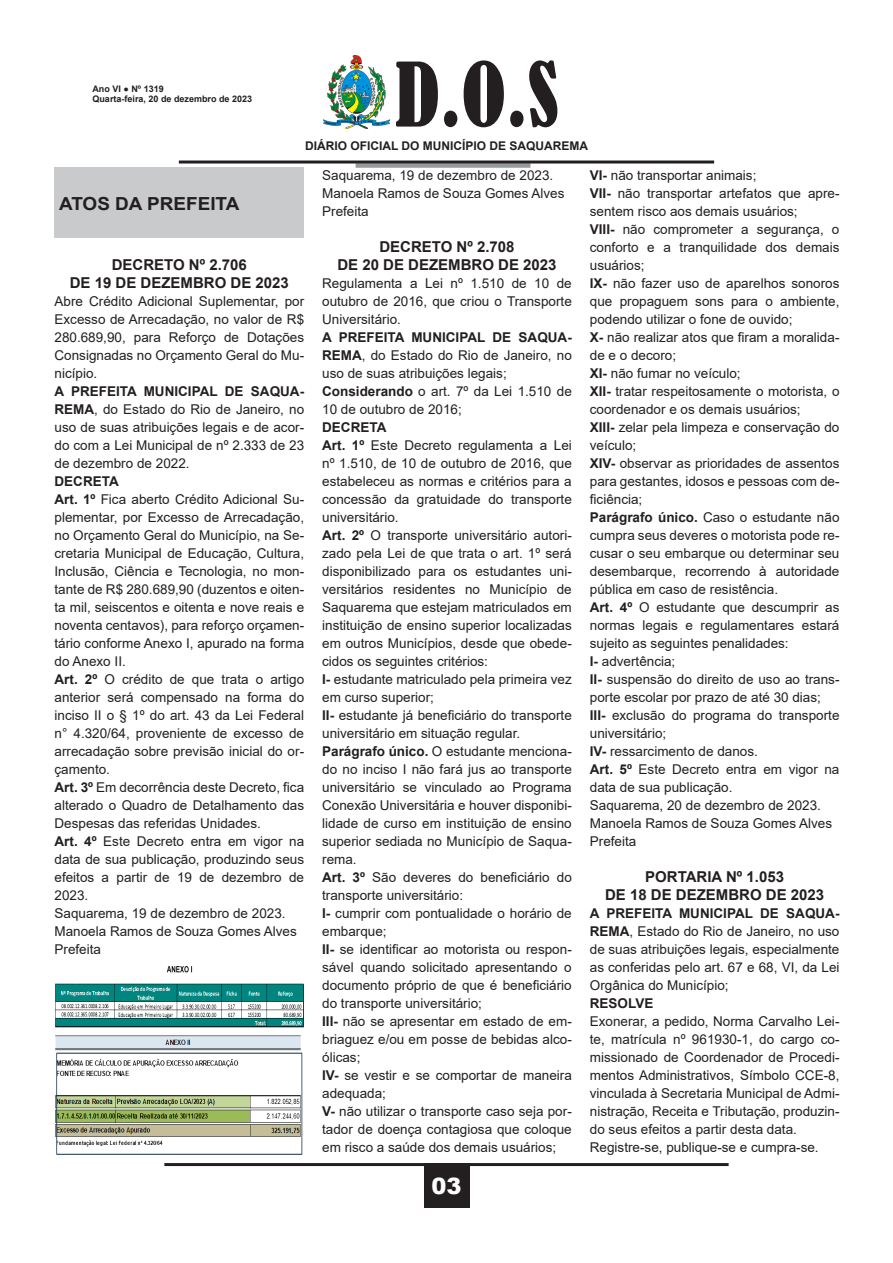
<style>
.page{position:relative;width:893px;height:1263px;background:#fff}
.page>*{position:absolute;margin:0;border:0;box-sizing:border-box;transform-origin:0 0}
.t1{font:condensed 82.5px "Bernard";color:#231f20}
.t2{font:900 22.5px "Arial";color:#fff}
.t3{font:700 18px "Arial";color:#231f20;scale:1.05 1}
.t4{font:700 15px "Arial";color:#231f20}
.t5{font:13.5px/18px "Arial";color:#231f20;text-align:justify}
.t6{font:700 13.5px "Arial";color:#231f20}
.t7{font:700 12px "Arial";color:#231f20}
.t8{font:700 9px/10.8px "Arial";color:#231f20}
.s1{font-weight:700}
</style>
<div class="page">
<hr style="left:164px;top:1163px;width:565px;height:3px;background:#231f20">
<div style="left:424px;top:1163px;width:45px;height:45px;background:#231f20"></div>
<img style="left:324px;top:55px;width:65px;height:73px">
<div style="left:356px;top:163px;width:174px;height:5px;background:#97999c"></div>
<hr style="left:179px;top:161px;width:535px;height:3px;background:#231f20">
<div style="left:55px;top:168px;width:249px;height:70px;background:#c9cacc"></div>
<img style="left:55px;top:966px;width:249px;height:189px">
<p class="t8" style="left:92px;top:83px;width:161px">Ano VI ● Nº 1319<br>Quarta-feira, 20 de dezembro de 2023</p>
<h1 class="t1" style="left:395px;top:47px;width:165px">D.O.S</h1>
<p class="t7" style="left:305px;top:137px;width:285px">DIÁRIO OFICIAL DO MUNICÍPIO DE SAQUAREMA</p>
<p class="t3" style="left:59px;top:190px;width:173px">ATOS DA PREFEITA</p>
<p class="t4" style="left:112px;top:254px;width:137px">DECRETO Nº 2.706</p>
<p class="t4" style="left:70px;top:272px;width:221px">DE 19 DE DEZEMBRO DE 2023</p>
<p class="t5" style="left:55px;top:292px;width:251px">Abre Crédito Adicional Suplementar, por Excesso de Arrecadação, no valor de R$ 280.689,90, para Reforço de Dotações Consignadas no Orçamento Geral do Mu&shy;nicípio.</p>
<p class="t5" style="left:55px;top:382px;width:251px"><span class="s1">A PREFEITA MUNICIPAL DE SAQUA-REMA</span>, do Estado do Rio de Janeiro, no uso de suas atribuições legais e de acor&shy;do com a Lei Municipal de nº 2.333 de 23 de dezembro de 2022.</p>
<p class="t6" style="left:55px;top:472px;width:66px">DECRETA</p>
<p class="t5" style="left:55px;top:490px;width:251px"><span class="s1">Art. 1º</span> Fica aberto Crédito Adicional Su&shy;plementar, por Excesso de Arrecadação, no Orçamento Geral do Município, na Se&shy;cretaria Municipal de Educação, Cultura, Inclusão, Ciência e Tecnologia, no mon&shy;tante de R$ 280.689,90 (duzentos e oiten&shy;ta mil, seiscentos e oitenta e nove reais e noventa centavos), para reforço orçamen&shy;tário conforme Anexo I, apurado na forma do Anexo II.</p>
<p class="t5" style="left:55px;top:670px;width:251px"><span class="s1">Art. 2º</span> O crédito de que trata o artigo anterior será compensado na forma do inciso II o § 1º do art. 43 da Lei Federal n° 4.320/64, proveniente de excesso de arrecadação sobre previsão inicial do or&shy;çamento.</p>
<p class="t5" style="left:55px;top:778px;width:251px"><span class="s1">Art. 3º</span> Em decorrência deste Decreto, fica alterado o Quadro de Detalhamento das Despesas das referidas Unidades.</p>
<p class="t5" style="left:55px;top:832px;width:251px"><span class="s1">Art. 4º</span> Este Decreto entra em vigor na data de sua publicação, produzindo seus efeitos a partir de 19 de dezembro de 2023.</p>
<p class="t5" style="left:55px;top:904px;width:233px">Saquarema, 19 de dezembro de 2023.</p>
<p class="t5" style="left:55px;top:922px;width:244px">Manoela Ramos de Souza Gomes Alves</p>
<p class="t5" style="left:55px;top:940px;width:48px">Prefeita</p>
<p class="t5" style="left:322px;top:166px;width:233px">Saquarema, 19 de dezembro de 2023.</p>
<p class="t5" style="left:322px;top:184px;width:244px">Manoela Ramos de Souza Gomes Alves</p>
<p class="t5" style="left:322px;top:202px;width:48px">Prefeita</p>
<p class="t4" style="left:379px;top:236px;width:137px">DECRETO Nº 2.708</p>
<p class="t4" style="left:337px;top:254px;width:221px">DE 20 DE DEZEMBRO DE 2023</p>
<p class="t5" style="left:322px;top:274px;width:251px">Regulamenta a Lei nº 1.510 de 10 de outubro de 2016, que criou o Transporte Universitário.</p>
<p class="t5" style="left:322px;top:328px;width:251px"><span class="s1">A PREFEITA MUNICIPAL DE SAQUA-REMA</span>, do Estado do Rio de Janeiro, no uso de suas atribuições legais;</p>
<p class="t5" style="left:322px;top:382px;width:251px"><span class="s1">Considerando</span> o art. 7º da Lei 1.510 de<br>10 de outubro de 2016;</p>
<p class="t6" style="left:322px;top:418px;width:66px">DECRETA</p>
<p class="t5" style="left:322px;top:436px;width:251px"><span class="s1">Art. 1º</span> Este Decreto regulamenta a Lei nº 1.510, de 10 de outubro de 2016, que estabeleceu as normas e critérios para a concessão da gratuidade do transporte universitário.</p>
<p class="t5" style="left:322px;top:526px;width:251px"><span class="s1">Art. 2º</span> O transporte universitário autori&shy;zado pela Lei de que trata o art. 1º será disponibilizado para os estudantes uni&shy;versitários residentes no Município de Saquarema que estejam matriculados em instituição de ensino superior localizadas em outros Municípios, desde que obede&shy;cidos os seguintes critérios:</p>
<p class="t5" style="left:322px;top:670px;width:251px"><span class="s1">I-</span> estudante matriculado pela primeira vez em curso superior;</p>
<p class="t5" style="left:322px;top:706px;width:251px"><span class="s1">II-</span> estudante já beneficiário do transporte universitário em situação regular.</p>
<p class="t5" style="left:322px;top:742px;width:251px"><span class="s1">Parágrafo único.</span> O estudante menciona&shy;do no inciso I não fará jus ao transporte universitário se vinculado ao Programa Conexão Universitária e houver disponibi&shy;lidade de curso em instituição de ensino superior sediada no Município de Saqua&shy;rema.</p>
<p class="t5" style="left:322px;top:868px;width:251px"><span class="s1">Art. 3º</span> São deveres do beneficiário do transporte universitário:</p>
<p class="t5" style="left:322px;top:904px;width:251px"><span class="s1">I-</span> cumprir com pontualidade o horário de embarque;</p>
<p class="t5" style="left:322px;top:940px;width:251px"><span class="s1">II-</span> se identificar ao motorista ou respon&shy;sável quando solicitado apresentando o documento próprio de que é beneficiário do transporte universitário;</p>
<p class="t5" style="left:322px;top:1012px;width:251px"><span class="s1">III-</span> não se apresentar em estado de em&shy;briaguez e/ou em posse de bebidas alco&shy;ólicas;</p>
<p class="t5" style="left:322px;top:1066px;width:251px"><span class="s1">IV-</span> se vestir e se comportar de maneira adequada;</p>
<p class="t5" style="left:322px;top:1102px;width:251px"><span class="s1">V-</span> não utilizar o transporte caso seja por&shy;tador de doença contagiosa que coloque em risco a saúde dos demais usuários;</p>
<h2 class="t2" style="left:431px;top:1170px;width:32px">03</h2>
<p class="t5" style="left:590px;top:166px;width:168px"><span class="s1">VI-</span> não transportar animais;</p>
<p class="t5" style="left:590px;top:184px;width:251px"><span class="s1">VII-</span> não transportar artefatos que apre&shy;sentem risco aos demais usuários;</p>
<p class="t5" style="left:590px;top:220px;width:251px"><span class="s1">VIII-</span> não comprometer a segurança, o conforto e a tranquilidade dos demais usuários;</p>
<p class="t5" style="left:590px;top:274px;width:251px"><span class="s1">IX-</span> não fazer uso de aparelhos sonoros que propaguem sons para o ambiente, podendo utilizar o fone de ouvido;</p>
<p class="t5" style="left:590px;top:328px;width:251px"><span class="s1">X-</span> não realizar atos que firam a moralida&shy;de e o decoro;</p>
<p class="t5" style="left:590px;top:364px;width:152px"><span class="s1">XI-</span> não fumar no veículo;</p>
<p class="t5" style="left:590px;top:382px;width:251px"><span class="s1">XII-</span> tratar respeitosamente o motorista, o coordenador e os demais usuários;</p>
<p class="t5" style="left:590px;top:418px;width:251px"><span class="s1">XIII-</span> zelar pela limpeza e conservação do veículo;</p>
<p class="t5" style="left:590px;top:454px;width:251px"><span class="s1">XIV-</span> observar as prioridades de assentos para gestantes, idosos e pessoas com de&shy;ficiência;</p>
<p class="t5" style="left:590px;top:508px;width:251px"><span class="s1">Parágrafo único.</span> Caso o estudante não cumpra seus deveres o motorista pode re&shy;cusar o seu embarque ou determinar seu desembarque, recorrendo à autoridade pública em caso de resistência.</p>
<p class="t5" style="left:590px;top:598px;width:251px"><span class="s1">Art. 4º</span> O estudante que descumprir as normas legais e regulamentares estará sujeito as seguintes penalidades:</p>
<p class="t5" style="left:590px;top:652px;width:87px"><span class="s1">I-</span> advertência;</p>
<p class="t5" style="left:590px;top:670px;width:251px"><span class="s1">II-</span> suspensão do direito de uso ao trans&shy;porte escolar por prazo de até 30 dias;</p>
<p class="t5" style="left:590px;top:706px;width:251px"><span class="s1">III-</span> exclusão do programa do transporte universitário;</p>
<p class="t5" style="left:590px;top:742px;width:170px"><span class="s1">IV-</span> ressarcimento de danos.</p>
<p class="t5" style="left:590px;top:760px;width:251px"><span class="s1">Art. 5º</span> Este Decreto entra em vigor na data de sua publicação.</p>
<p class="t5" style="left:590px;top:796px;width:233px">Saquarema, 20 de dezembro de 2023.</p>
<p class="t5" style="left:590px;top:814px;width:244px">Manoela Ramos de Souza Gomes Alves</p>
<p class="t5" style="left:590px;top:832px;width:48px">Prefeita</p>
<p class="t4" style="left:645px;top:866px;width:140px">PORTARIA Nº 1.053</p>
<p class="t4" style="left:605px;top:884px;width:221px">DE 18 DE DEZEMBRO DE 2023</p>
<p class="t5" style="left:590px;top:904px;width:251px"><span class="s1">A PREFEITA MUNICIPAL DE SAQUA-REMA</span>, Estado do Rio de Janeiro, no uso de suas atribuições legais, especialmente as conferidas pelo art. 67 e 68, VI, da Lei Orgânica do Município;</p>
<p class="t6" style="left:590px;top:994px;width:65px">RESOLVE</p>
<p class="t5" style="left:590px;top:1012px;width:251px">Exonerar, a pedido, Norma Carvalho Lei&shy;te, matrícula nº 961930-1, do cargo co&shy;missionado de Coordenador de Procedi&shy;mentos Administrativos, Símbolo CCE-8, vinculada à Secretaria Municipal de Admi&shy;nistração, Receita e Tributação, produzin&shy;do seus efeitos a partir desta data.</p>
<p class="t5" style="left:590px;top:1138px;width:230px">Registre-se, publique-se e cumpra-se.</p>
</div>
